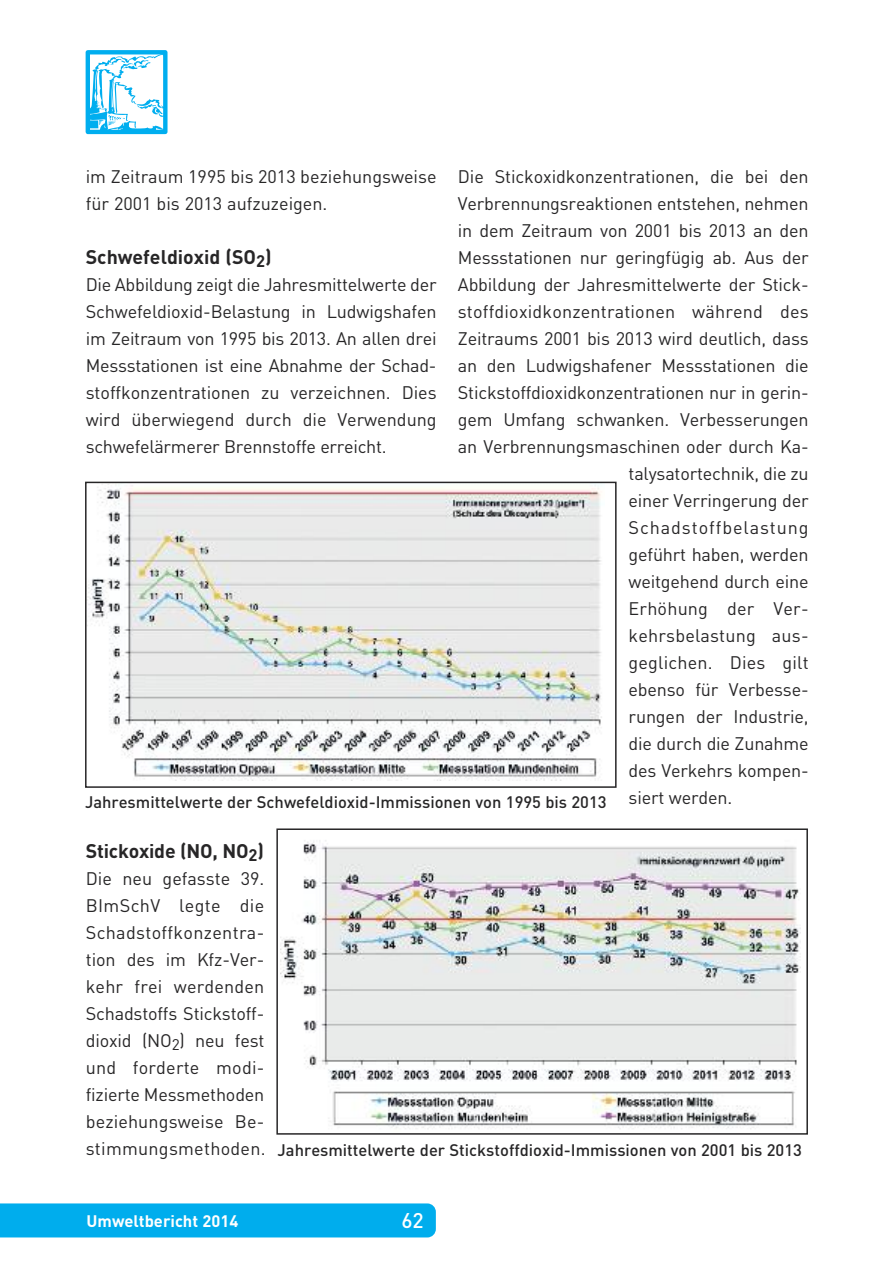
<style>
.page{position:relative;width:893px;height:1263px;background:#fff}
.page>*{position:absolute;margin:0;border:0;box-sizing:border-box;transform-origin:0 0}
.t1{font:500 21px "DIN Offc";color:#fff}
.t2{font:700 19.5px "DIN Offc";color:#272627}
.t3{font:18px/27px "DIN Offc";letter-spacing:-.01em;color:#272627;text-align:justify}
.t4{font:18px "DIN Offc";letter-spacing:.01em;color:#272627}
.t5{font:18px "DIN Offc";letter-spacing:.05em;color:#272627}
.t6{font:500 16.5px "DIN Offc";color:#272627}
.t7{font:700 16.5px "DIN Offc";color:#fff}
</style>
<div class="page">
<div style="left:0;top:1203px;width:436px;height:34px;background:#00aded"></div>
<div style="left:86px;top:50px;width:82px;height:84px;border:4px solid #00aeef"></div>
<svg style="left:87px;top:52px;width:81px;height:80px"></svg>
<img style="left:88px;top:485px;width:514px;height:296px">
<div style="left:85px;top:482px;width:532px;height:306px;border:2px solid #272627"></div>
<img style="left:281px;top:840px;width:519px;height:289px">
<div style="left:276px;top:828px;width:532px;height:307px;border:2px solid #272627"></div>
<p class="t3" style="left:86px;top:163px;width:352px">im Zeitraum 1995 bis 2013 beziehungsweise für 2001 bis 2013 aufzuzeigen.</p>
<p class="t2" style="left:86px;top:244px;width:187px">Schwefeldioxid (SO<sub>2</sub>)</p>
<p class="t3" style="left:86px;top:271px;width:352px">Die Abbildung zeigt die Jahresmittelwerte der Schwefeldioxid-Belastung in Ludwigshafen im Zeitraum von 1995 bis 2013. An allen drei Messstationen ist eine Abnahme der Schad&shy;stoffkonzentrationen zu verzeichnen. Dies wird überwiegend durch die Verwendung schwefelärmerer Brennstoffe erreicht.</p>
<p class="t3" style="left:458px;top:163px;width:352px">Die Stickoxidkonzentrationen, die bei den</p>
<p class="t3" style="left:458px;top:190px;width:352px">Verbrennungsreaktionen entstehen, nehmen</p>
<p class="t3" style="left:458px;top:217px;width:352px">in dem Zeitraum von 2001 bis 2013 an den</p>
<p class="t3" style="left:458px;top:244px;width:352px">Messstationen nur geringfügig ab. Aus der</p>
<p class="t3" style="left:458px;top:271px;width:352px">Abbildung der Jahresmittelwerte der Stick-</p>
<p class="t4" style="left:458px;top:301px;width:352px">stoffdioxidkonzentrationen während des</p>
<p class="t3" style="left:458px;top:325px;width:352px">Zeitraums 2001 bis 2013 wird deutlich, dass</p>
<p class="t3" style="left:458px;top:352px;width:352px">an den Ludwigshafener Messstationen die</p>
<p class="t3" style="left:458px;top:379px;width:352px">Stickstoffdioxidkonzentrationen nur in gerin-</p>
<p class="t3" style="left:458px;top:406px;width:352px">gem Umfang schwanken. Verbesserungen</p>
<p class="t3" style="left:458px;top:433px;width:352px">an Verbrennungsmaschinen oder durch Ka-</p>
<p class="t3" style="left:629px;top:460px;width:182px">talysatortechnik, die zu</p>
<p class="t3" style="left:629px;top:487px;width:182px">einer Verringerung der</p>
<p class="t5" style="left:629px;top:517px;width:182px">Schadstoffbelastung</p>
<p class="t3" style="left:629px;top:541px;width:182px">geführt haben, werden</p>
<p class="t3" style="left:629px;top:568px;width:182px">weitgehend durch eine</p>
<p class="t4" style="left:629px;top:598px;width:182px">Erhöhung der Ver-</p>
<p class="t4" style="left:629px;top:625px;width:182px">kehrsbelastung aus-</p>
<p class="t4" style="left:629px;top:652px;width:182px">geglichen. Dies gilt</p>
<p class="t3" style="left:629px;top:676px;width:182px">ebenso für Verbesse-</p>
<p class="t3" style="left:629px;top:703px;width:182px">rungen der Industrie,</p>
<p class="t3" style="left:629px;top:730px;width:182px">die durch die Zunahme</p>
<p class="t3" style="left:629px;top:757px;width:182px">des Verkehrs kompen-</p>
<p class="t3" style="left:629px;top:784px;width:105px">siert werden.</p>
<p class="t6" style="left:85px;top:791px;width:523px">Jahresmittelwerte der Schwefeldioxid-Immissionen von 1995 bis 2013</p>
<p class="t2" style="left:86px;top:838px;width:180px">Stickoxide (NO, NO<sub>2</sub>)</p>
<p class="t3" style="left:86px;top:865px;width:181px">Die neu gefasste 39.<br>BImSchV legte die Schadstoffkonzentra&shy;tion des im Kfz-Ver&shy;kehr frei werdenden Schadstoffs Stickstoff&shy;dioxid (NO<sub>2</sub>) neu fest und forderte modi&shy;fizierte Messmethoden beziehungsweise Be&shy;stimmungsmethoden.</p>
<p class="t6" style="left:278px;top:1139px;width:526px">Jahresmittelwerte der Stickstoffdioxid-Immissionen von 2001 bis 2013</p>
<p class="t7" style="left:87px;top:1210px;width:153px">Umweltbericht 2014</p>
<p class="t1" style="left:401px;top:1207px;width:24px">62</p>
</div>
